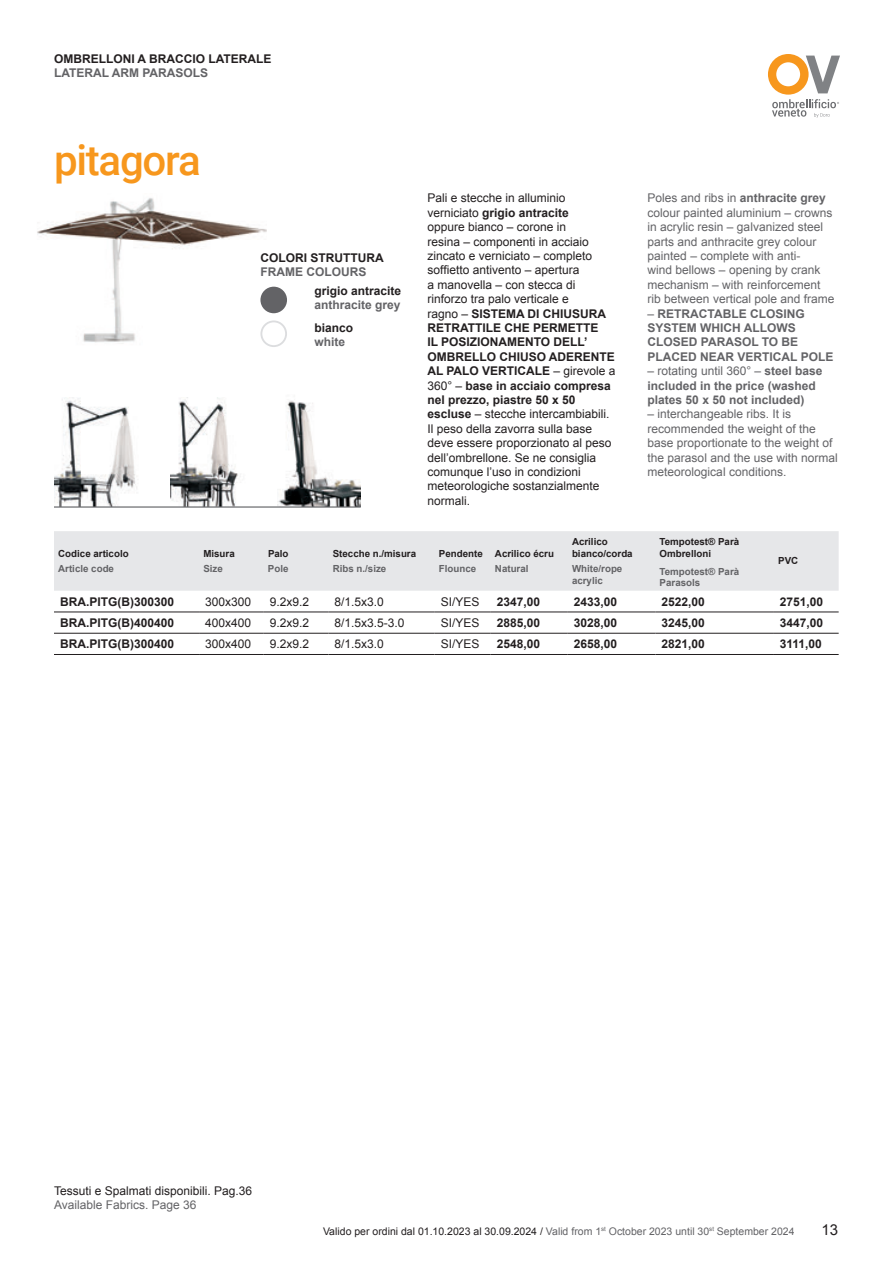
<style>
.page{position:relative;width:893px;height:1263px;background:#fff}
.page>*{position:absolute;margin:0;border:0;box-sizing:border-box;transform-origin:0 0}
.t1{font:500 42px "Roboto";letter-spacing:-.03em;color:#f7971d}
.t2{font:15px "Arial";color:#231f20}
.t3{font:12px/14.4px "Arial";color:#231f20}
.t4{font:12px/14.4px "Arial";color:#636366}
.t5{font:700 12px/14.4px "Arial";color:#636366}
.t6{font:700 12px "Arial";color:#231f20}
.t7{font:10.5px "Arial";color:#231f20}
.t8{font:700 9.75px/11.7px "Arial";color:#231f20}
.t9{font:700 9.75px/11.7px "Arial";color:#636366}
.s1{font-weight:700}
.s2{font-weight:400}
.s3{color:#636366}
</style>
<div class="page">
<svg style="left:768px;top:54px;width:72px;height:64px"></svg>
<img style="left:37px;top:198px;width:229px;height:146px">
<div style="left:54px;top:531px;width:785px;height:60px;background:#e6e7e9"></div>
<hr style="left:54px;top:612px;width:145px;height:1px;background:#231f20">
<hr style="left:199px;top:612px;width:65px;height:1px;background:#231f20">
<hr style="left:264px;top:612px;width:64px;height:1px;background:#231f20">
<hr style="left:328px;top:612px;width:107px;height:1px;background:#231f20">
<hr style="left:435px;top:612px;width:56px;height:1px;background:#231f20">
<hr style="left:491px;top:612px;width:77px;height:1px;background:#231f20">
<hr style="left:568px;top:612px;width:87px;height:1px;background:#231f20">
<hr style="left:655px;top:612px;width:119px;height:1px;background:#231f20">
<hr style="left:774px;top:612px;width:65px;height:1px;background:#231f20">
<hr style="left:54px;top:633px;width:145px;height:1px;background:#231f20">
<hr style="left:199px;top:633px;width:65px;height:1px;background:#231f20">
<hr style="left:264px;top:633px;width:64px;height:1px;background:#231f20">
<hr style="left:328px;top:633px;width:107px;height:1px;background:#231f20">
<hr style="left:435px;top:633px;width:56px;height:1px;background:#231f20">
<hr style="left:491px;top:633px;width:77px;height:1px;background:#231f20">
<hr style="left:568px;top:633px;width:87px;height:1px;background:#231f20">
<hr style="left:655px;top:633px;width:119px;height:1px;background:#231f20">
<hr style="left:774px;top:633px;width:65px;height:1px;background:#231f20">
<hr style="left:54px;top:654px;width:145px;height:1px;background:#231f20">
<hr style="left:199px;top:654px;width:65px;height:1px;background:#231f20">
<hr style="left:264px;top:654px;width:64px;height:1px;background:#231f20">
<hr style="left:328px;top:654px;width:107px;height:1px;background:#231f20">
<hr style="left:435px;top:654px;width:56px;height:1px;background:#231f20">
<hr style="left:491px;top:654px;width:77px;height:1px;background:#231f20">
<hr style="left:568px;top:654px;width:87px;height:1px;background:#231f20">
<hr style="left:655px;top:654px;width:119px;height:1px;background:#231f20">
<hr style="left:774px;top:654px;width:65px;height:1px;background:#231f20">
<div style="left:261px;top:288px;width:25px;height:24px;background:#636366;border-radius:50%"></div>
<div style="left:260px;top:287px;width:27px;height:26px;border:2px solid #636366;border-radius:50%"></div>
<div style="left:260px;top:320px;width:27px;height:27px;border:2px solid #dcdddf;border-radius:50%"></div>
<img style="left:54px;top:398px;width:83px;height:108px">
<img style="left:278px;top:400px;width:83px;height:106px">
<img style="left:171px;top:397px;width:67px;height:109px">
<hr style="left:54px;top:506px;width:307px;height:2px;background:#6c6d70">
<p class="t6" style="left:54px;top:51px;width:219px">OMBRELLONI A BRACCIO LATERALE</p>
<p class="t5" style="left:54px;top:66px;width:156px">LATERAL ARM PARASOLS</p>
<p class="t1" style="left:54px;top:131px;width:148px">pitagora</p>
<p class="t6" style="left:260px;top:249px;width:125px">COLORI STRUTTURA</p>
<p class="t5" style="left:260px;top:265px;width:107px">FRAME COLOURS</p>
<p class="t6" style="left:314px;top:283px;width:88px">grigio antracite</p>
<p class="t5" style="left:314px;top:298px;width:88px">anthracite grey</p>
<p class="t6" style="left:314px;top:320px;width:40px">bianco</p>
<p class="t5" style="left:314px;top:335px;width:32px">white</p>
<p class="t3" style="left:427px;top:191px;width:190px">Pali e stecche in alluminio verniciato <span class="s1">grigio antracite<br></span>oppure bianco – corone in<br>resina – componenti in acciaio zincato e verniciato – completo soffietto antivento – apertura<br>a manovella – con stecca di rinforzo tra palo verticale e<br>ragno – <span class="s1">SISTEMA DI CHIUSURA<br>RETRATTILE CHE PERMETTE<br>IL POSIZIONAMENTO DELL’<br>OMBRELLO CHIUSO ADERENTE<br>AL PALO VERTICALE</span> – girevole a<br>360° – <span class="s1">base in acciaio compresa nel prezzo, piastre 50 x 50 escluse</span> – stecche intercambiabili.<br>Il peso della zavorra sulla base deve essere proporzionato al peso dell’ombrellone. Se ne consiglia comunque l’uso in condizioni meteorologiche sostanzialmente normali.</p>
<p class="t4" style="left:648px;top:191px;width:188px">Poles and ribs in <span class="s1">anthracite grey </span>colour painted aluminium – crowns in acrylic resin – galvanized steel parts and anthracite grey colour painted – complete with anti-<br>wind bellows – opening by crank mechanism – with reinforcement rib between vertical pole and frame</p>
<p class="t5" style="left:648px;top:307px;width:187px"><span class="s2">–</span> RETRACTABLE CLOSING<br>SYSTEM WHICH ALLOWS<br>CLOSED PARASOL TO BE<br>PLACED NEAR VERTICAL POLE</p>
<p class="t5" style="left:648px;top:364px;width:176px"><span class="s2">– rotating until 360° –</span> steel base included in the price (washed plates 50 x 50 not included)</p>
<p class="t4" style="left:648px;top:407px;width:192px">– interchangeable ribs. It is recommended the weight of the base proportionate to the weight of the parasol and the use with normal meteorological conditions.</p>
<p class="t8" style="left:572px;top:536px;width:37px">Acrilico</p>
<p class="t8" style="left:572px;top:548px;width:62px">bianco/corda</p>
<p class="t8" style="left:660px;top:536px;width:81px">Tempotest® Parà<br>Ombrelloni</p>
<p class="t8" style="left:58px;top:548px;width:72px">Codice articolo</p>
<p class="t8" style="left:203px;top:548px;width:33px">Misura</p>
<p class="t8" style="left:268px;top:548px;width:22px">Palo</p>
<p class="t8" style="left:333px;top:548px;width:85px">Stecche n./misura</p>
<p class="t8" style="left:439px;top:548px;width:45px">Pendente</p>
<p class="t8" style="left:495px;top:548px;width:61px">Acrilico écru</p>
<p class="t8" style="left:778px;top:555px;width:22px">PVC</p>
<p class="t9" style="left:58px;top:563px;width:57px">Article code</p>
<p class="t9" style="left:203px;top:563px;width:21px">Size</p>
<p class="t9" style="left:268px;top:563px;width:22px">Pole</p>
<p class="t9" style="left:333px;top:563px;width:55px">Ribs n./size</p>
<p class="t9" style="left:439px;top:563px;width:39px">Flounce</p>
<p class="t9" style="left:495px;top:563px;width:35px">Natural</p>
<p class="t9" style="left:572px;top:563px;width:52px">White/rope acrylic</p>
<p class="t9" style="left:660px;top:566px;width:81px">Tempotest® Parà<br>Parasols</p>
<p class="t6" style="left:60px;top:594px;width:116px">BRA.PITG(B)300300</p>
<p class="t3" style="left:205px;top:594px;width:48px">300x300</p>
<p class="t3" style="left:270px;top:594px;width:41px">9.2x9.2</p>
<p class="t3" style="left:334px;top:594px;width:51px">8/1.5x3.0</p>
<p class="t3" style="left:441px;top:594px;width:40px">SI/YES</p>
<p class="t6" style="left:497px;top:594px;width:45px">2347,00</p>
<p class="t6" style="left:574px;top:594px;width:45px">2433,00</p>
<p class="t6" style="left:661px;top:594px;width:45px">2522,00</p>
<p class="t6" style="left:780px;top:594px;width:45px">2751,00</p>
<p class="t6" style="left:60px;top:615px;width:116px">BRA.PITG(B)400400</p>
<p class="t3" style="left:205px;top:616px;width:48px">400x400</p>
<p class="t3" style="left:270px;top:616px;width:41px">9.2x9.2</p>
<p class="t3" style="left:334px;top:616px;width:72px">8/1.5x3.5-3.0</p>
<p class="t3" style="left:441px;top:616px;width:40px">SI/YES</p>
<p class="t6" style="left:497px;top:615px;width:45px">2885,00</p>
<p class="t6" style="left:574px;top:615px;width:45px">3028,00</p>
<p class="t6" style="left:661px;top:615px;width:45px">3245,00</p>
<p class="t6" style="left:780px;top:615px;width:45px">3447,00</p>
<p class="t6" style="left:60px;top:636px;width:116px">BRA.PITG(B)300400</p>
<p class="t3" style="left:205px;top:637px;width:48px">300x400</p>
<p class="t3" style="left:270px;top:637px;width:41px">9.2x9.2</p>
<p class="t3" style="left:334px;top:637px;width:51px">8/1.5x3.0</p>
<p class="t3" style="left:441px;top:637px;width:40px">SI/YES</p>
<p class="t6" style="left:497px;top:636px;width:45px">2548,00</p>
<p class="t6" style="left:574px;top:636px;width:45px">2658,00</p>
<p class="t6" style="left:661px;top:636px;width:45px">2821,00</p>
<p class="t6" style="left:780px;top:636px;width:44px">3111,00</p>
<p class="t3" style="left:54px;top:1183px;width:200px">Tessuti e Spalmati disponibili. Pag.36</p>
<p class="t4" style="left:54px;top:1198px;width:144px">Available Fabrics. Page 36</p>
<p class="t7" style="left:323px;top:1224px;width:473px">Valido per ordini dal 01.10.2023 al 30.09.2024 / <span class="s3">Valid from 1</span><sup>st</sup> <span class="s3">October 2023 until 30</span><sup>st</sup> <span class="s3">September 2024</span></p>
<p class="t2" style="left:821px;top:1220px;width:18px">13</p>
</div>
